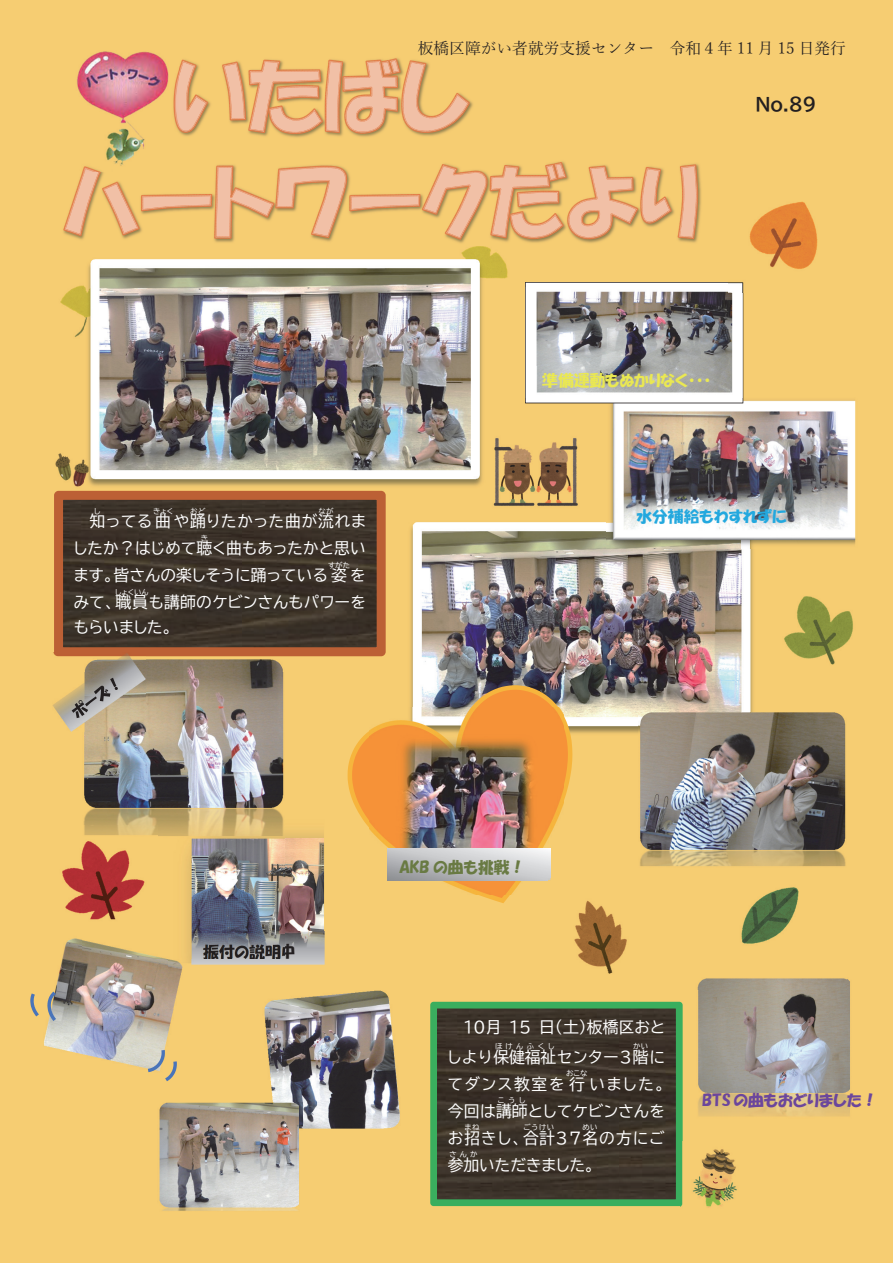
<style>
.page{position:relative;width:893px;height:1263px;background:#f6cd72}
.page>*{position:absolute;margin:0;border:0;box-sizing:border-box;transform-origin:0 0}
.t1{font:18px "BIZ UDP Gothic Bold";color:#231f20}
.t2{font:15.75px "BIZ UDP Gothic";letter-spacing:.02em;color:#fff}
.t3{font:15.75px/29.4px "BIZ UDP Gothic";letter-spacing:.04em;color:#fff;text-align:right}
.t4{font:15.75px "Yu Mincho";color:#231f20}
.t5{font:15.75px "BIZ UDP Gothic";letter-spacing:.05em;color:#fff}
.t6{font:15.75px "BIZ UDP Gothic";letter-spacing:.075em;color:#fff}
.t7{font:15.75px "BIZ UDP Gothic";letter-spacing:.11em;color:#fff}
.t8{font:15.75px "HGP Soei Kakupoptai";color:#eae852}
.t9{font:15.75px "HGP Soei Kakupoptai";color:#6b469c}
.t10{font:15.75px "BIZ UDP Gothic";color:#fff}
.t11{font:15.75px "HGP Soei Kakupoptai";color:#23a8de}
.t12{font:15.75px "HGP Soei Kakupoptai";color:#697a43}
.t13{font:7.5px "BIZ UDP Gothic";letter-spacing:.065em;color:#fff}
</style>
<div class="page">
<img style="left:60px;top:285px;width:24px;height:52px">
<img style="left:410px;top:522px;width:343px;height:190px">
<svg style="left:54px;top:491px;width:332px;height:165px;background:#4d392b"></svg>
<svg style="left:430px;top:1002px;width:253px;height:204px;background:#3c412f"></svg>
<img style="left:55px;top:453px;width:29px;height:34px">
<img style="left:461px;top:246px;width:47px;height:33px">
<img style="left:607px;top:397px;width:249px;height:151px">
<img style="left:36px;top:940px;width:138px;height:142px">
<svg style="left:525px;top:282px;width:218px;height:121px;background:#e7e7e7"></svg>
<img style="left:525px;top:288px;width:218px;height:110px">
<img style="left:531px;top:366px;width:198px;height:27px">
<img style="left:168px;top:901px;width:157px;height:107px">
<img style="left:697px;top:979px;width:153px;height:137px">
<img style="left:191px;top:932px;width:133px;height:33px">
<svg style="left:148px;top:1050px;width:29px;height:31px"></svg>
<svg style="left:47px;top:991px;width:9px;height:30px"></svg>
<svg style="left:30px;top:993px;width:9px;height:23px"></svg>
<img style="left:83px;top:659px;width:201px;height:299px">
<img style="left:241px;top:626px;width:433px;height:275px">
<svg style="left:348px;top:685px;width:224px;height:218px"></svg>
<img style="left:370px;top:707px;width:193px;height:187px">
<img style="left:388px;top:848px;width:162px;height:32px">
<img style="left:681px;top:1141px;width:56px;height:67px">
<img style="left:493px;top:438px;width:85px;height:68px">
<img style="left:639px;top:712px;width:208px;height:277px">
<img style="left:262px;top:990px;width:138px;height:139px">
<img style="left:159px;top:1102px;width:143px;height:109px">
<img style="left:53px;top:652px;width:92px;height:79px">
<svg style="left:72px;top:678px;width:46px;height:40px;background:#a39a8a"></svg>
<img style="left:62px;top:826px;width:96px;height:114px">
<img style="left:737px;top:879px;width:66px;height:76px">
<img style="left:784px;top:596px;width:69px;height:69px">
<img style="left:728px;top:201px;width:90px;height:92px">
<img style="left:548px;top:878px;width:124px;height:107px">
<img style="left:181px;top:100px;width:292px;height:38px">
<svg style="left:179px;top:59px;width:290px;height:75px"></svg>
<img style="left:325px;top:58px;width:76px;height:76px">
<img style="left:63px;top:161px;width:638px;height:82px">
<svg style="left:64px;top:163px;width:633px;height:76px"></svg>
<img style="left:490px;top:162px;width:77px;height:77px">
<img style="left:71px;top:51px;width:108px;height:120px">
<img style="left:84px;top:257px;width:402px;height:229px">
<p class="t4" style="left:418px;top:34px;width:430px">板橋区障がい者就労⽀援センター 令和４年 11 ⽉ 15 ⽇発⾏</p>
<p class="t1" style="left:755px;top:96px;width:63px">No.89</p>
<p class="t13" style="left:94px;top:507px;width:8px">し</p>
<p class="t13" style="left:153px;top:507px;width:21px">きょく</p>
<p class="t13" style="left:190px;top:507px;width:17px">おど</p>
<p class="t13" style="left:318px;top:507px;width:17px">なが</p>
<p class="t2" style="left:74px;top:540px;width:294px">したか？はじめて聴く曲もあったかと思い</p>
<p class="t5" style="left:90px;top:513px;width:278px">知ってる曲や踊りたかった曲が流れま</p>
<p class="t13" style="left:201px;top:534px;width:9px">き</p>
<p class="t2" style="left:74px;top:567px;width:293px">ます。皆さんの楽しそうに踊っている姿を</p>
<p class="t13" style="left:328px;top:561px;width:23px">すがた</p>
<p class="t2" style="left:74px;top:594px;width:293px">みて、職員も講師のケビンさんもパワーを</p>
<p class="t13" style="left:115px;top:588px;width:35px">しょくいん</p>
<p class="t2" style="left:74px;top:619px;width:100px">もらいました。</p>
<p class="t8" style="left:542px;top:372px;width:171px">準備運動もぬかりなく・・・</p>
<p class="t11" style="left:636px;top:508px;width:152px">水分補給もわすれずに</p>
<p class="t12" style="left:399px;top:859px;width:128px">AKB の曲も挑戦！</p>
<p class="t3" style="left:448px;top:1013px;width:219px">１０月 15 日（土）板橋区おとしより保健福祉センター３階に</p>
<p class="t13" style="left:495px;top:1043px;width:30px">ほけん</p>
<p class="t13" style="left:527px;top:1043px;width:29px">ふくし</p>
<p class="t13" style="left:633px;top:1043px;width:17px">かい</p>
<p class="t7" style="left:448px;top:1076px;width:219px">てダンス教室を行いました。</p>
<p class="t13" style="left:566px;top:1070px;width:23px">おこな</p>
<p class="t2" style="left:448px;top:1103px;width:219px">今回は講師としてケビンさんを</p>
<p class="t13" style="left:498px;top:1097px;width:29px">こうし</p>
<p class="t6" style="left:448px;top:1130px;width:219px">お招きし、合計３７名の方にご</p>
<p class="t13" style="left:465px;top:1124px;width:17px">まね</p>
<p class="t13" style="left:524px;top:1124px;width:32px">ごうけい</p>
<p class="t13" style="left:582px;top:1124px;width:17px">めい</p>
<p class="t10" style="left:448px;top:1157px;width:148px">参加いただきました。</p>
<p class="t13" style="left:449px;top:1151px;width:30px">さんか</p>
<p class="t9" style="left:702px;top:1093px;width:177px">BTS の曲もおどりました！</p>
</div>
